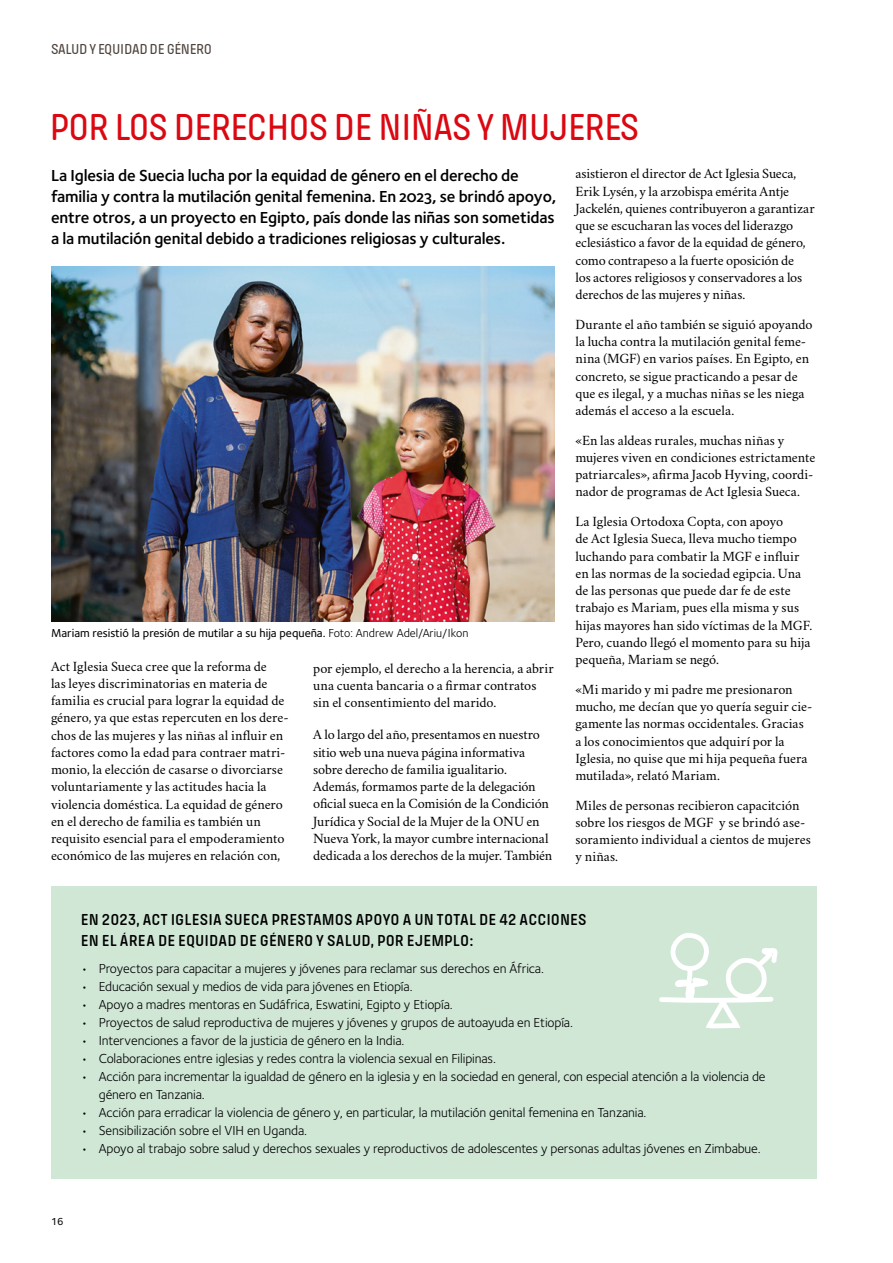
<style>
.page{position:relative;width:893px;height:1263px;background:#fff}
.page>*{position:absolute;margin:0;border:0;box-sizing:border-box;transform-origin:0 0}
.H1_Huvudrubrik__stor{font:500 39px "Pilcrow Soft";letter-spacing:-.025em;color:#db0812}
.Ingress{font:600 16.5px/21px "Foundry Sterling OT3";letter-spacing:-.01em;color:#000}
.t1{font:600 16.5px/21px "Pilcrow Soft";letter-spacing:.01em;color:#000}
.SIDHUVUD{font:500 15px "Pilcrow Soft";letter-spacing:-.02em;color:#4f443e}
.Brödtext_ny{font:14.25px/17.2px "Crimson Svk 2.0";letter-spacing:-.005em;color:#000}
.Infotext{font:13.5px/18px "Foundry Sterling OT3";letter-spacing:-.01em;color:#000}
.Bildtext{font:500 12px "Foundry Sterling OT3";color:#000}
.t2{font:500 10.5px "Foundry Sterling OT3";color:#000}
.s1{font-weight:400}
</style>
<div class="page">
<img style="left:51px;top:266px;width:503px;height:356px">
<div style="left:51px;top:887px;width:765px;height:292px;background:#d0e7d6"></div>
<svg style="left:659px;top:933px;width:119px;height:95px"></svg>
<p class="SIDHUVUD" style="left:51px;top:41px;width:162px">SALUD Y EQUIDAD DE GÉNERO</p>
<h1 class="H1_Huvudrubrik__stor" style="left:49px;top:108px;width:591px">POR LOS DERECHOS DE NIÑAS Y MUJERES</h1>
<p class="Ingress" style="left:51px;top:163px;width:507px">La Iglesia de Suecia lucha por la equidad de género en el derecho de familia y contra la mutilación genital femenina. En 2023, se brindó apoyo, entre otros, a un proyecto en Egipto, país donde las niñas son sometidas a la mutilación genital debido a tradiciones religiosas y culturales.</p>
<p class="Brödtext_ny" style="left:575px;top:164px;width:241px">asistieron el director de Act Iglesia Sueca, Erik Lysén, y la arzobispa emérita Antje Jackelén, quienes contribuyeron a garantizar que se escucharan las voces del liderazgo eclesiástico a favor de la equidad de género, como contrapeso a la fuerte oposición de<br>los actores religiosos y conservadores a los derechos de las mujeres y niñas.</p>
<p class="Brödtext_ny" style="left:575px;top:315px;width:239px">Durante el año también se siguió apoyando la lucha contra la mutilación genital feme&shy;nina (MGF) en varios países. En Egipto, en concreto, se sigue practicando a pesar de que es ilegal, y a muchas niñas se les niega además el acceso a la escuela.</p>
<p class="Brödtext_ny" style="left:575px;top:431px;width:241px">«En las aldeas rurales, muchas niñas y mujeres viven en condiciones estrictamente patriarcales», afirma Jacob Hyving, coordi&shy;nador de programas de Act Iglesia Sueca.</p>
<p class="Brödtext_ny" style="left:575px;top:512px;width:238px">La Iglesia Ortodoxa Copta, con apoyo<br>de Act Iglesia Sueca, lleva mucho tiempo luchando para combatir la MGF e influir en las normas de la sociedad egipcia. Una de las personas que puede dar fe de este trabajo es Mariam, pues ella misma y sus hijas mayores han sido víctimas de la MGF.<br>Pero, cuando llegó el momento para su hija pequeña, Mariam se negó.</p>
<p class="Brödtext_ny" style="left:575px;top:680px;width:238px">«Mi marido y mi padre me presionaron mucho, me decían que yo quería seguir cie&shy;gamente las normas occidentales. Gracias a los conocimientos que adquirí por la Iglesia, no quise que mi hija pequeña fuera mutilada», relató Mariam.</p>
<p class="Brödtext_ny" style="left:575px;top:795px;width:237px">Miles de personas recibieron capacitción sobre los riesgos de MGF y se brindó ase&shy;soramiento individual a cientos de mujeres y niñas.</p>
<p class="Bildtext" style="left:51px;top:624px;width:419px">Mariam resistió la presión de mutilar a su hija pequeña. <span class="s1">Foto: Andrew Adel/Ariu/Ikon</span></p>
<p class="Brödtext_ny" style="left:51px;top:656px;width:239px">Act Iglesia Sueca cree que la reforma de<br>las leyes discriminatorias en materia de familia es crucial para lograr la equidad de género, ya que estas repercuten en los dere&shy;chos de las mujeres y las niñas al influir en factores como la edad para contraer matri&shy;monio, la elección de casarse o divorciarse voluntariamente y las actitudes hacia la violencia doméstica. La equidad de género en el derecho de familia es también un requisito esencial para el empoderamiento económico de las mujeres en relación con,</p>
<p class="Brödtext_ny" style="left:313px;top:659px;width:242px">por ejemplo, el derecho a la herencia, a abrir una cuenta bancaria o a firmar contratos sin el consentimiento del marido.</p>
<p class="Brödtext_ny" style="left:313px;top:725px;width:241px">A lo largo del año, presentamos en nuestro sitio web una nueva página informativa sobre derecho de familia igualitario.<br>Además, formamos parte de la delegación oficial sueca en la Comisión de la Condición Jurídica y Social de la Mujer de la ONU en Nueva York, la mayor cumbre internacional dedicada a los derechos de la mujer. También</p>
<h2 class="t1" style="left:81px;top:909px;width:507px">EN 2023, ACT IGLESIA SUECA PRESTAMOS APOYO A UN TOTAL DE 42 ACCIONES<br>EN EL ÁREA DE EQUIDAD DE GÉNERO Y SALUD, POR EJEMPLO:</h2>
<p class="Infotext" style="left:81px;top:958px;width:465px">• Proyectos para capacitar a mujeres y jóvenes para reclamar sus derechos en África.</p>
<p class="Infotext" style="left:81px;top:976px;width:333px">• Educación sexual y medios de vida para jóvenes en Etiopía.</p>
<p class="Infotext" style="left:81px;top:994px;width:373px">• Apoyo a madres mentoras en Sudáfrica, Eswatini, Egipto y Etiopía.</p>
<p class="Infotext" style="left:81px;top:1012px;width:494px">• Proyectos de salud reproductiva de mujeres y jóvenes y grupos de autoayuda en Etiopía.</p>
<p class="Infotext" style="left:81px;top:1030px;width:325px">• Intervenciones a favor de la justicia de género en la India.</p>
<p class="Infotext" style="left:81px;top:1048px;width:417px">• Colaboraciones entre iglesias y redes contra la violencia sexual en Filipinas.</p>
<p class="Infotext" style="left:99px;top:1066px;width:668px;text-indent:-18px">• Acción para incrementar la igualdad de género en la iglesia y en la sociedad en general, con especial atención a la violencia de género en Tanzania.</p>
<p class="Infotext" style="left:81px;top:1102px;width:567px">• Acción para erradicar la violencia de género y, en particular, la mutilación genital femenina en Tanzania.</p>
<p class="Infotext" style="left:81px;top:1120px;width:228px">• Sensibilización sobre el VIH en Uganda.</p>
<p class="Infotext" style="left:81px;top:1138px;width:681px">• Apoyo al trabajo sobre salud y derechos sexuales y reproductivos de adolescentes y personas adultas jóvenes en Zimbabue.</p>
<p class="t2" style="left:51px;top:1214px;width:14px">16</p>
</div>
